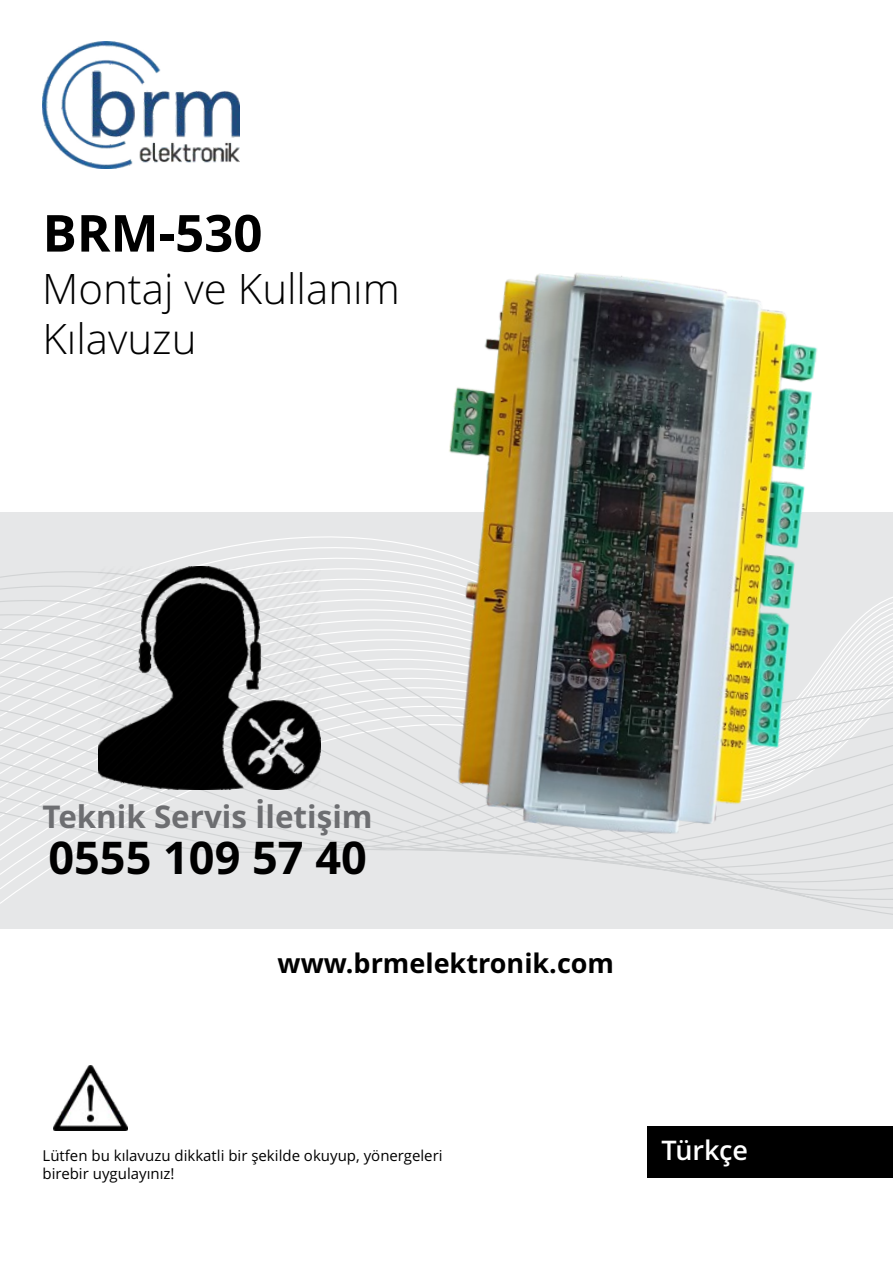
<style>
.page{position:relative;width:893px;height:1262px;background:#fff}
.page>*{position:absolute;margin:0;border:0;box-sizing:border-box;transform-origin:0 0}
.t1{font:700 51px "Open Sans";color:#000}
.t2{font:700 45px "Open Sans";color:#000}
.t3{font:300 42px "Open Sans";color:#000}
.t4{font:700 31.35px "Open Sans";color:#6d6e71}
.t5{font:700 27px "Open Sans";color:#000}
.t6{font:600 27px "Open Sans";color:#fff}
.t7{font:15px "Open Sans";color:#000}
</style>
<div class="page">
<div style="left:0;top:512px;width:893px;height:416px;background:#e6e7e8"></div>
<svg style="left:0;top:547px;width:893px;height:368px"></svg>
<img style="left:43px;top:41px;width:197px;height:128px">
<img style="left:399px;top:273px;width:433px;height:584px">
<div style="left:646px;top:1126px;width:247px;height:51px;background:#000"></div>
<img style="left:54px;top:1065px;width:74px;height:65px">
<img style="left:98px;top:567px;width:223px;height:222px">
<h1 class="t1" style="left:43px;top:212px;width:221px">BRM-530</h1>
<h3 class="t3" style="left:42px;top:272px;width:359px">Montaj ve Kullanım</h3>
<h3 class="t3" style="left:43px;top:322px;width:155px">Kılavuzu</h3>
<h3 class="t4" style="left:42px;top:804px;width:332px">Teknik Servis İletişim</h3>
<h2 class="t2" style="left:48px;top:839px;width:320px">0555 109 57 40</h2>
<h3 class="t5" style="left:277px;top:952px;width:338px">www.brmelektronik.com</h3>
<p class="t7" style="left:43px;top:1149px;width:401px">Lütfen bu kılavuzu dikkatli bir şekilde okuyup, yönergeleri</p>
<p class="t7" style="left:43px;top:1167px;width:133px">birebir uygulayınız!</p>
<h3 class="t6" style="left:661px;top:1139px;width:88px">Türkçe</h3>
</div>
